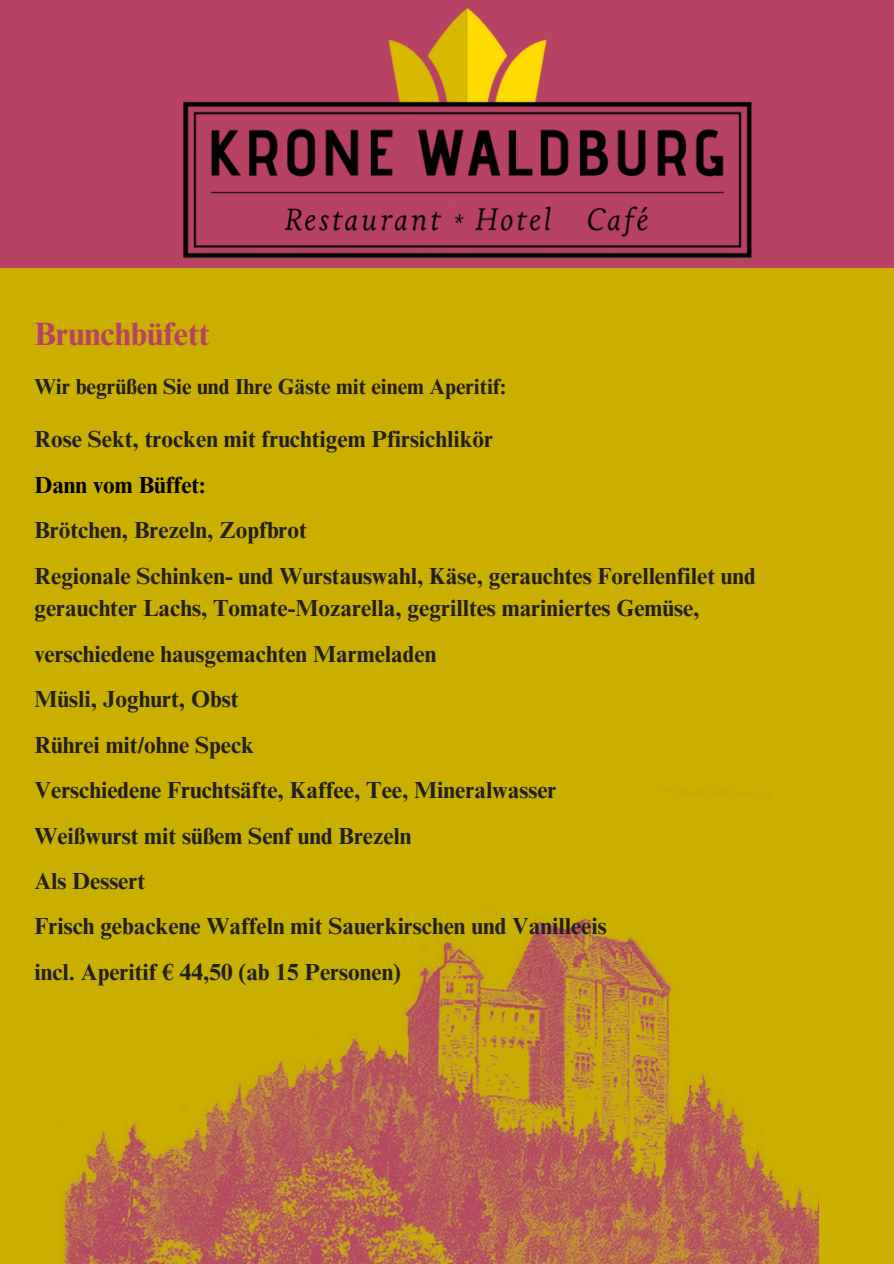
<style>
.page{position:relative;width:894px;height:1264px;background:#fff}
.page>*{position:absolute;margin:0;border:0;box-sizing:border-box;transform-origin:0 0}
.t1{font:700 32.25px "Times NRMT Pro";color:#b74264}
.t2{font:700 23.25px "Times NRMT Pro";color:#231f20}
.t3{font:700 23.25px "Times NRMT Pro";color:#000}
.t4{font:700 21.75px "Times NRMT Pro";color:#231f20}
</style>
<div class="page">
<div style="left:0;top:0;width:893px;height:1263px;background:#caae00"></div>
<img style="left:63px;top:918px;width:754px;height:345px">
<img style="left:0;top:0;width:893px;height:268px">
<svg style="left:444px;top:196px;width:22px;height:13px"></svg>
<p class="t1" style="left:34px;top:322px;width:177px">Brunchbüfett</p>
<p class="t4" style="left:34px;top:378px;width:473px">Wir begrüßen Sie und Ihre Gäste mit einem Aperitif:</p>
<p class="t2" style="left:34px;top:430px;width:460px">Rose Sekt, trocken mit fruchtigem Pfirsichlikör</p>
<h1 class="t3" style="left:34px;top:476px;width:173px">Dann vom Büffet:</h1>
<p class="t2" style="left:34px;top:521px;width:274px">Brötchen, Brezeln, Zopfbrot</p>
<p class="t2" style="left:34px;top:567px;width:722px">Regionale Schinken- und Wurstauswahl, Käse, gerauchtes Forellenfilet und</p>
<p class="t2" style="left:34px;top:599px;width:666px">gerauchter Lachs, Tomate-Mozarella, gegrilltes mariniertes Gemüse,</p>
<p class="t2" style="left:34px;top:645px;width:403px">verschiedene hausgemachten Marmeladen</p>
<p class="t2" style="left:34px;top:690px;width:205px">Müsli, Joghurt, Obst</p>
<p class="t2" style="left:34px;top:735px;width:221px">Rührei mit/ohne Speck</p>
<p class="t2" style="left:34px;top:781px;width:523px">Verschiedene Fruchtsäfte, Kaffee, Tee, Mineralwasser</p>
<p class="t2" style="left:34px;top:826px;width:378px">Weißwurst mit süßem Senf und Brezeln</p>
<p class="t2" style="left:34px;top:872px;width:112px">Als Dessert</p>
<p class="t2" style="left:34px;top:917px;width:573px">Frisch gebackene Waffeln mit Sauerkirschen und Vanilleeis</p>
<p class="t2" style="left:34px;top:963px;width:368px">incl. Aperitif € 44,50 (ab 15 Personen)</p>
</div>
